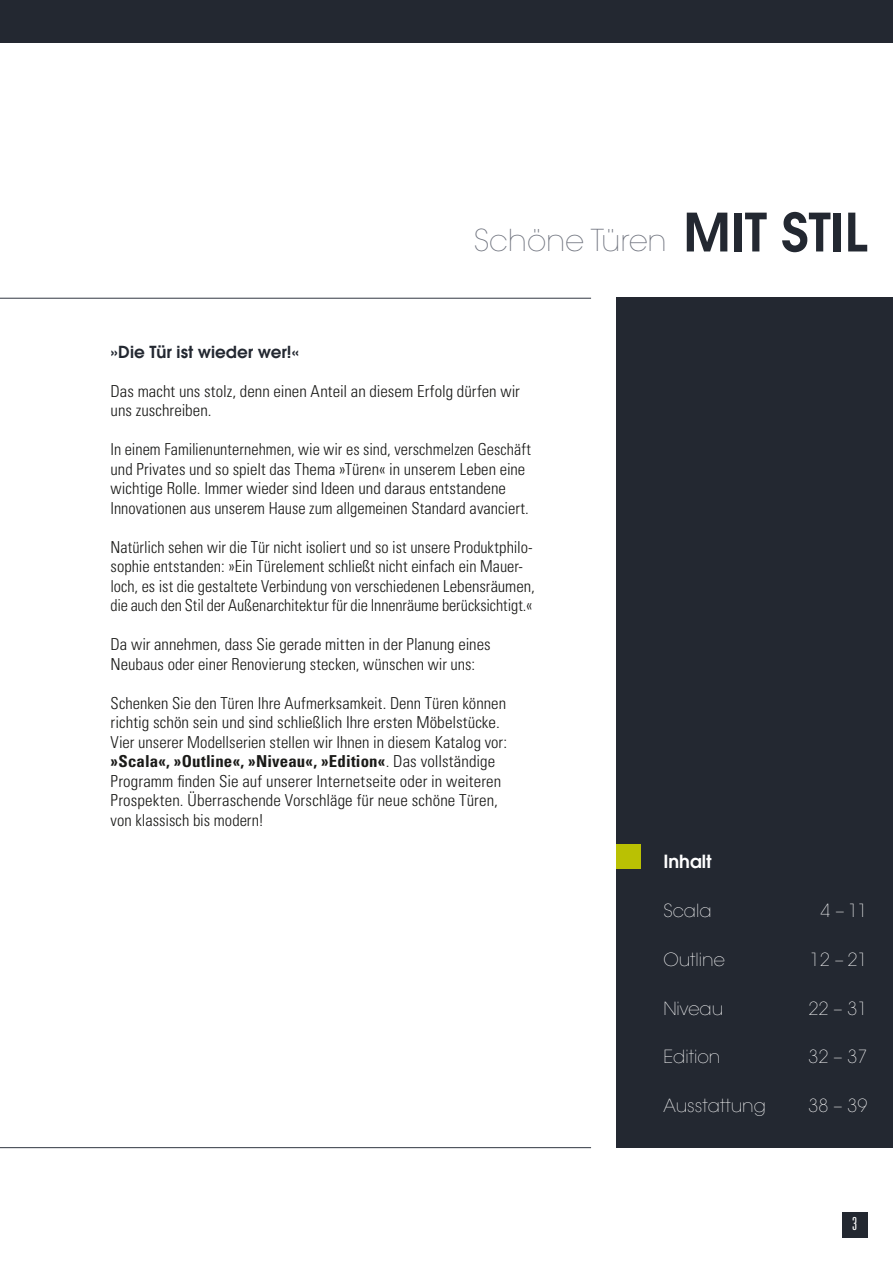
<style>
.page{position:relative;width:893px;height:1263px;background:#fff}
.page>*{position:absolute;margin:0;border:0;box-sizing:border-box;transform-origin:0 0}
.t1{font:200 30px "ITC Avant Garde W1 G";color:#6f737e}
.t2{font:200 18px "ITC Avant Garde W1 G";color:#fff}
.t3{font:600 18px "ITC Avant Garde W1 G";color:#fff}
.t4{font:300 ultra-condensed 18px "Univers";color:#fff}
.t5{font:300 condensed 16.5px/19.5px "Univers LT";color:#1a1a18}
.t6{font:600 16.5px "ITC Avant Garde W1 G";color:#232831}
.s1{font-weight:600;font-size:52.5px;color:#232831}
.s2{font-weight:700}
</style>
<div class="page">
<hr style="left:0;top:298px;width:591px;height:1px;background:#474d57">
<hr style="left:0;top:1147px;width:591px;height:1px;background:#474d57">
<div style="left:0;top:0;width:893px;height:43px;background:#232831"></div>
<div style="left:617px;top:298px;width:276px;height:850px;background:#232831"></div>
<div style="left:617px;top:844px;width:24px;height:24px;background:#bac103"></div>
<div style="left:842px;top:1212px;width:25px;height:25px;background:#232831"></div>
<h1 class="t1" style="left:474px;top:222px;width:395px">Schöne Türen <span class="s1">MIT STIL</span></h1>
<p class="t6" style="left:111px;top:341px;width:190px">»Die Tür ist wieder wer!«</p>
<p class="t5" style="left:111px;top:381px;width:411px">Das macht uns stolz, denn einen Anteil an diesem Erfolg dürfen wir uns zuschreiben.</p>
<p class="t5" style="left:111px;top:440px;width:422px">In einem Familienunternehmen, wie wir es sind, verschmelzen Geschäft und Privates und so spielt das Thema »Türen« in unserem Leben eine wichtige Rolle. Immer wieder sind Ideen und daraus entstandene Innovationen aus unserem Hause zum allgemeinen Standard avanciert.</p>
<p class="t5" style="left:111px;top:537px;width:426px">Natürlich sehen wir die Tür nicht isoliert und so ist unsere Produktphilo&shy;sophie entstanden: »Ein Türelement schließt nicht einfach ein Mauer&shy;loch, es ist die gestaltete Verbindung von verschiedenen Lebensräumen, die auch den Stil der Außenarchitektur für die Innenräume berücksichtigt.«</p>
<p class="t5" style="left:111px;top:635px;width:382px">Da wir annehmen, dass Sie gerade mitten in der Planung eines<br>Neubaus oder einer Renovierung stecken, wünschen wir uns:</p>
<p class="t5" style="left:111px;top:693px;width:398px">Schenken Sie den Türen Ihre Aufmerksamkeit. Denn Türen können richtig schön sein und sind schließlich Ihre ersten Möbelstücke.<br>Vier unserer Modellserien stellen wir Ihnen in diesem Katalog vor: <span class="s2">»Scala«, »Outline«, »Niveau«, »Edition«</span>. Das vollständige Programm finden Sie auf unserer Internetseite oder in weiteren Prospekten. Überraschende Vorschläge für neue schöne Türen, von klassisch bis modern!</p>
<p class="t3" style="left:663px;top:850px;width:50px">Inhalt</p>
<p class="t2" style="left:663px;top:899px;width:50px">Scala</p>
<p class="t2" style="left:821px;top:899px;width:48px">4 – 11</p>
<p class="t2" style="left:663px;top:948px;width:63px">Outline</p>
<p class="t2" style="left:810px;top:948px;width:59px">12 – 21</p>
<p class="t2" style="left:663px;top:996px;width:61px">Niveau</p>
<p class="t2" style="left:808px;top:996px;width:60px">22 – 31</p>
<p class="t2" style="left:663px;top:1045px;width:59px">Edition</p>
<p class="t2" style="left:808px;top:1045px;width:60px">32 – 37</p>
<p class="t2" style="left:663px;top:1094px;width:104px">Ausstattung</p>
<p class="t2" style="left:808px;top:1094px;width:60px">38 – 39</p>
<p class="t4" style="left:852px;top:1214px;width:6px">3</p>
</div>
